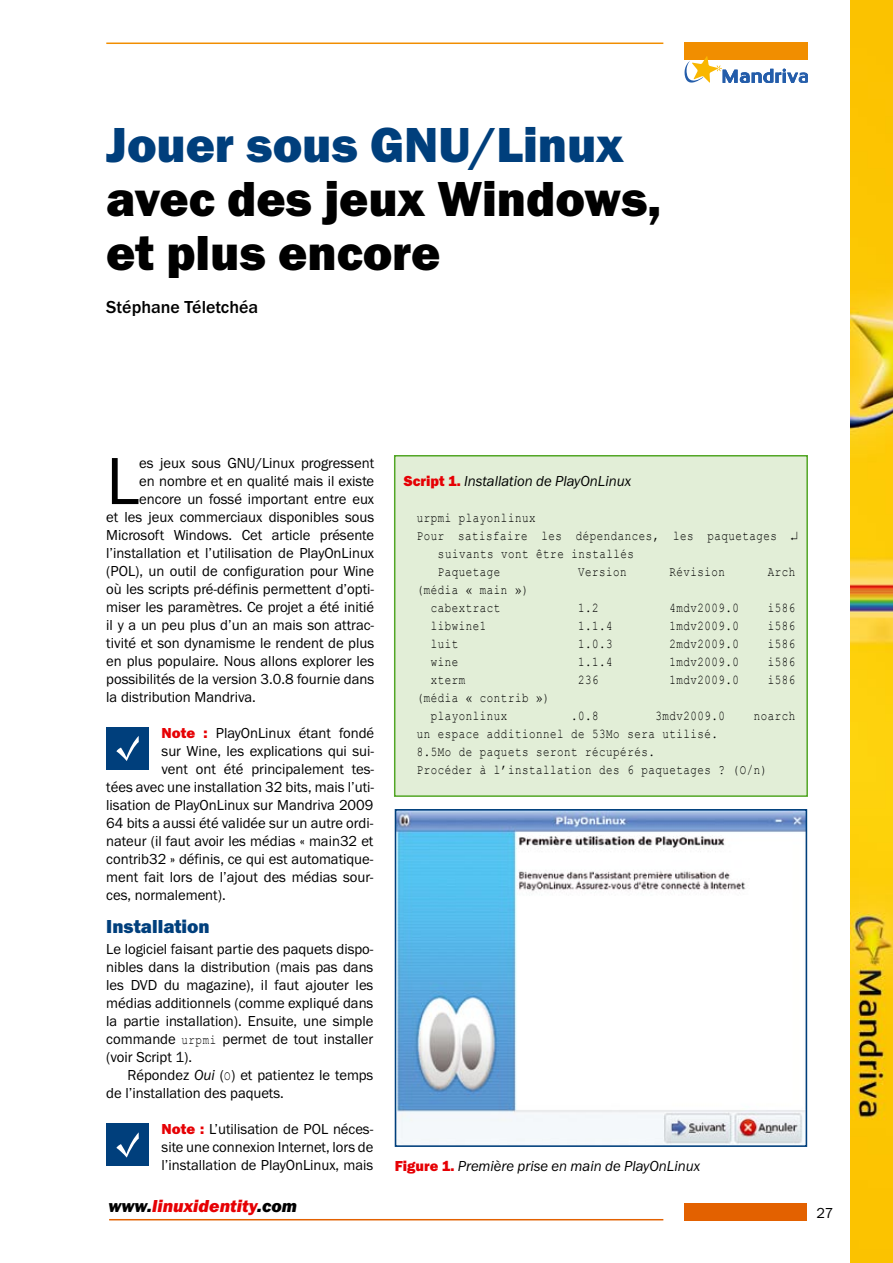
<style>
.page{position:relative;width:893px;height:1263px;background:#fff}
.page>*{position:absolute;margin:0;border:0;box-sizing:border-box;transform-origin:0 0}
.t1{font:69px "Franklin Got URWTCE Boo";color:#000}
.t2{font:51px/54px "Franklin Got URWTCE Hea";color:#000}
.t3{font:51px "Franklin Got URWTCE Hea";color:#003f7c}
.t4{font:19.5px "Franklin Got URWTCE Hea";color:#003f7c}
.t5{font:18px "Franklin Got URWTCE Hea Ita";color:#e60004}
.t6{font:500 18px "Franklin Got URWTCE";color:#000}
.t7{font:15px/18px "Franklin Got URWTCE Boo";color:#000;text-align:justify}
.t8{font:15px "Franklin Got URWTCE Boo Ita";color:#000}
.t9{font:13.5px/18px "Courier New";letter-spacing:.05em;color:#000;scale:.8 1}
.s1{font-family:"Franklin Got URWTCE Hea";color:#e60004}
.s2{font-family:"Courier New";font-size:13.5px}
.s3{font-family:"Franklin Got URWTCE Boo Ita"}
.s4{color:#000}
</style>
<div class="page">
<div style="left:685px;top:43px;width:123px;height:17px;background:#f18e00"></div>
<hr style="left:106px;top:43px;width:557px;height:1px;background:#f18e00">
<img style="left:850px;top:0;width:43px;height:1263px">
<div style="left:685px;top:1203px;width:123px;height:17px;background:#e36100"></div>
<hr style="left:109px;top:1219px;width:554px;height:1px;background:#e36100">
<svg style="left:685px;top:56px;width:123px;height:27px"></svg>
<div style="left:395px;top:456px;width:412px;height:340px;background:#e2eed7"></div>
<div style="left:394px;top:455px;width:414px;height:342px;border:2px solid #52a625"></div>
<img style="left:398px;top:812px;width:406px;height:332px">
<div style="left:395px;top:809px;width:412px;height:338px;border:2px solid #003f7c"></div>
<div style="left:106px;top:727px;width:43px;height:43px;background:#003f7c"></div>
<svg style="left:116px;top:736px;width:23px;height:25px"></svg>
<div style="left:106px;top:1124px;width:43px;height:42px;background:#003f7c"></div>
<svg style="left:116px;top:1132px;width:23px;height:25px"></svg>
<h2 class="t3" style="left:106px;top:115px;width:519px">Jouer sous GNU/Linux</h2>
<h2 class="t2" style="left:106px;top:172px;width:556px">avec des jeux Windows, et plus encore</h2>
<p class="t6" style="left:106px;top:297px;width:153px">Stéphane Téletchéa</p>
<h1 class="t1" style="left:106px;top:443px;width:35px">L</h1>
<p class="t7" style="left:139px;top:454px;width:236px">es jeux sous GNU/Linux progressent</p>
<p class="t7" style="left:139px;top:472px;width:236px">en nombre et en qualité mais il existe</p>
<p class="t7" style="left:139px;top:490px;width:236px">encore un fossé important entre eux</p>
<p class="t7" style="left:106px;top:508px;width:269px">et les jeux commerciaux disponibles sous</p>
<p class="t7" style="left:106px;top:526px;width:269px">Microsoft Windows. Cet article présente</p>
<p class="t7" style="left:106px;top:544px;width:269px">l’installation et l’utilisation de PlayOnLinux</p>
<p class="t7" style="left:106px;top:562px;width:269px">(POL), un outil de configuration pour Wine</p>
<p class="t7" style="left:106px;top:580px;width:269px">où les scripts pré-définis permettent d’opti-</p>
<p class="t7" style="left:106px;top:598px;width:269px">miser les paramètres. Ce projet a été initié</p>
<p class="t7" style="left:106px;top:616px;width:269px">il y a un peu plus d’un an mais son attrac-</p>
<p class="t7" style="left:106px;top:634px;width:269px">tivité et son dynamisme le rendent de plus</p>
<p class="t7" style="left:106px;top:652px;width:269px">en plus populaire. Nous allons explorer les</p>
<p class="t7" style="left:106px;top:670px;width:269px">possibilités de la version 3.0.8 fournie dans</p>
<p class="t7" style="left:106px;top:688px;width:151px">la distribution Mandriva.</p>
<p class="t7" style="left:162px;top:724px;width:214px"><span class="s1">Note :</span> PlayOnLinux étant fondé</p>
<p class="t7" style="left:162px;top:742px;width:214px">sur Wine, les explications qui sui-</p>
<p class="t7" style="left:162px;top:760px;width:214px">vent ont été principalement tes-</p>
<p class="t7" style="left:106px;top:778px;width:269px">tées avec une installation 32 bits, mais l’uti-</p>
<p class="t7" style="left:106px;top:796px;width:269px">lisation de PlayOnLinux sur Mandriva 2009</p>
<p class="t7" style="left:106px;top:814px;width:269px">64 bits a aussi été validée sur un autre ordi-</p>
<p class="t7" style="left:106px;top:832px;width:269px">nateur (il faut avoir les médias « main32 et</p>
<p class="t7" style="left:106px;top:850px;width:269px">contrib32 » définis, ce qui est automatique-</p>
<p class="t7" style="left:106px;top:868px;width:269px">ment fait lors de l’ajout des médias sour-</p>
<p class="t7" style="left:106px;top:886px;width:121px">ces, normalement).</p>
<h3 class="t4" style="left:106px;top:915px;width:105px">Installation</h3>
<p class="t7" style="left:106px;top:940px;width:269px">Le logiciel faisant partie des paquets dispo&shy;nibles dans la distribution (mais pas dans les DVD du magazine), il faut ajouter les médias additionnels (comme expliqué dans la partie installation). Ensuite, une simple commande <span class="s2">urpmi</span> permet de tout installer (voir Script 1).</p>
<p class="t7" style="left:106px;top:1066px;width:269px;text-indent:21px">Répondez <span class="s3">Oui</span> (<span class="s2">O</span>) et patientez le temps de l’installation des paquets.</p>
<p class="t7" style="left:162px;top:1120px;width:213px"><span class="s1">Note :</span> L’utilisation de POL néces&shy;site une connexion Internet, lors de l’installation de PlayOnLinux, mais</p>
<p class="t8" style="left:404px;top:473px;width:229px"><span class="s1">Script 1.</span> Installation de PlayOnLinux</p>
<p class="t9" style="left:417px;top:508px;width:150px">urpmi playonlinux</p>
<p class="t9" style="left:417px;top:526px;width:478px">Pour satisfaire les dépendances, les paquetages ↵</p>
<p class="t9" style="left:438px;top:544px;width:247px">suivants vont être installés</p>
<p class="t9" style="left:438px;top:562px;width:80px">Paquetage</p>
<p class="t9" style="left:578px;top:562px;width:62px">Version</p>
<p class="t9" style="left:669px;top:562px;width:71px">Révision</p>
<p class="t9" style="left:768px;top:562px;width:36px">Arch</p>
<p class="t9" style="left:431px;top:580px;width:124px;text-indent:-14px">(média « main ») cabextract</p>
<p class="t9" style="left:578px;top:598px;width:27px">1.2</p>
<p class="t9" style="left:669px;top:598px;width:89px">4mdv2009.0</p>
<p class="t9" style="left:768px;top:598px;width:36px">i586</p>
<p class="t9" style="left:431px;top:616px;width:71px">libwine1</p>
<p class="t9" style="left:578px;top:616px;width:45px">1.1.4</p>
<p class="t9" style="left:669px;top:616px;width:89px">1mdv2009.0</p>
<p class="t9" style="left:768px;top:616px;width:36px">i586</p>
<p class="t9" style="left:431px;top:634px;width:36px">luit</p>
<p class="t9" style="left:578px;top:634px;width:45px">1.0.3</p>
<p class="t9" style="left:669px;top:634px;width:89px">2mdv2009.0</p>
<p class="t9" style="left:768px;top:634px;width:36px">i586</p>
<p class="t9" style="left:431px;top:652px;width:36px">wine</p>
<p class="t9" style="left:578px;top:652px;width:45px">1.1.4</p>
<p class="t9" style="left:669px;top:652px;width:89px">1mdv2009.0</p>
<p class="t9" style="left:768px;top:652px;width:36px">i586</p>
<p class="t9" style="left:431px;top:670px;width:45px">xterm</p>
<p class="t9" style="left:578px;top:670px;width:27px">236</p>
<p class="t9" style="left:669px;top:670px;width:89px">1mdv2009.0</p>
<p class="t9" style="left:768px;top:670px;width:36px">i586</p>
<p class="t9" style="left:431px;top:688px;width:150px;text-indent:-14px">(média « contrib ») playonlinux</p>
<p class="t9" style="left:571px;top:706px;width:36px">.0.8</p>
<p class="t9" style="left:655px;top:706px;width:89px">3mdv2009.0</p>
<p class="t9" style="left:754px;top:706px;width:53px">noarch</p>
<p class="t9" style="left:417px;top:724px;width:440px">un espace additionnel de 53Mo sera utilisé.<br>8.5Mo de paquets seront récupérés.<br>Procéder à l’installation des 6 paquetages ? (O/n)</p>
<p class="t8" style="left:395px;top:1157px;width:307px"><span class="s1">Figure 1.</span> Première prise en main de PlayOnLinux</p>
<p class="t5" style="left:108px;top:1195px;width:190px"><span class="s4">www.</span>linuxidentity<span class="s4">.com</span></p>
<p class="t7" style="left:816px;top:1204px;width:19px">27</p>
</div>
